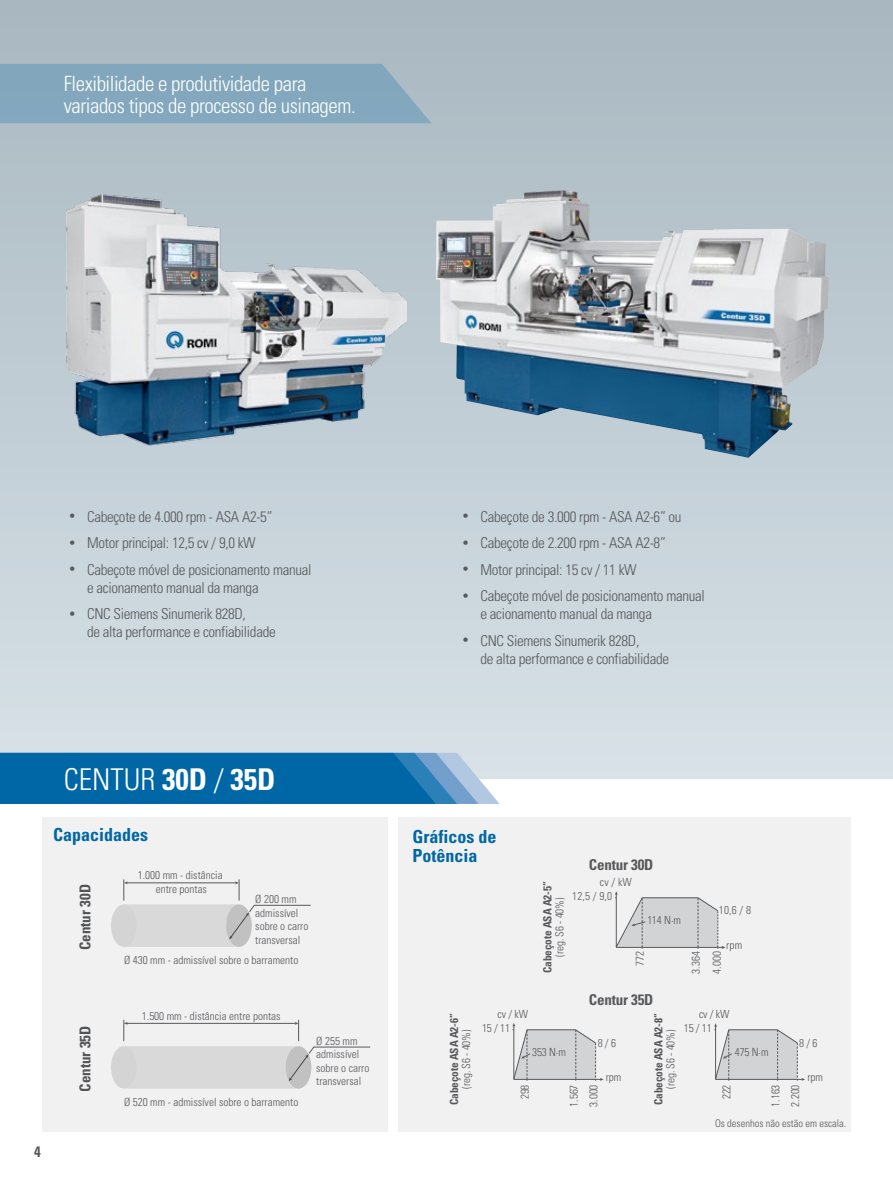
<style>
.page{position:relative;width:893px;height:1191px;background:#fff}
.page>*{position:absolute;margin:0;border:0;box-sizing:border-box;transform-origin:0 0}
.t1{font:300 condensed 30px "Univers";color:#fff}
.t2{font:300 condensed 21px/22.5px "Univers";letter-spacing:-.02em;color:#fff}
.t3{font:700 condensed 18px/19.5px "Univers";color:#0067a6}
.t4{font:300 condensed 15px/18px "Univers";letter-spacing:-.02em;color:#58595b}
.t5{font:700 condensed 15px "Univers";letter-spacing:-.005em;color:#58595b}
.t6{font:300 condensed 11.25px/13.5px "Univers";color:#58595b}
.t7{font:700 condensed 11.25px "Univers";letter-spacing:-.01em;color:#58595b}
.t8{font:300 condensed 10.5px "Univers";color:#58595b}
.s1{font-weight:700;font-size:12px}
.s2{font-weight:700}
</style>
<div class="page">
<div style="left:0;top:0;width:893px;height:778px;background:linear-gradient(to bottom,#a8b7c0,#d7e1e7)"></div>
<div style="left:43px;top:816px;width:345px;height:315px;background:#f1f1f2"></div>
<div style="left:398px;top:816px;width:452px;height:315px;background:#f1f1f2"></div>
<svg style="left:615px;top:891px;width:111px;height:58px"></svg>
<svg style="left:512px;top:1023px;width:92px;height:58px"></svg>
<svg style="left:714px;top:1023px;width:91px;height:58px"></svg>
<svg style="left:111px;top:879px;width:200px;height:68px"></svg>
<svg style="left:111px;top:1019px;width:260px;height:69px"></svg>
<svg style="left:0;top:753px;width:500px;height:51px"></svg>
<div style="left:0;top:64px;width:432px;height:59px;background:#83a7bd"></div>
<svg style="left:892px;top:0;width:1px;height:778px"></svg>
<img style="left:436px;top:190px;width:393px;height:268px">
<img style="left:64px;top:192px;width:345px;height:255px">
<h2 class="t2" style="left:64px;top:72px;width:293px">Flexibilidade e produtividade para variados tipos de processo de usinagem.</h2>
<p class="t4" style="left:70px;top:507px;width:204px"><span class="s1">•</span> Cabeçote de 4.000 rpm - ASA A2-5”</p>
<p class="t4" style="left:70px;top:534px;width:187px"><span class="s1">•</span> Motor principal: 12,5 cv / 9,0 kW</p>
<p class="t4" style="left:87px;top:560px;width:226px;text-indent:-17px"><span class="s1">•</span> Cabeçote móvel de posicionamento manual e acionamento manual da manga</p>
<p class="t4" style="left:87px;top:605px;width:190px;text-indent:-17px"><span class="s1">•</span> CNC Siemens Sinumerik 828D,<br>de alta performance e confiabilidade</p>
<p class="t4" style="left:463px;top:507px;width:220px"><span class="s1">•</span> Cabeçote de 3.000 rpm - ASA A2-6” ou</p>
<p class="t4" style="left:463px;top:534px;width:204px"><span class="s1">•</span> Cabeçote de 2.200 rpm - ASA A2-8”</p>
<p class="t4" style="left:463px;top:560px;width:175px"><span class="s1">•</span> Motor principal: 15 cv / 11 kW</p>
<p class="t4" style="left:480px;top:587px;width:226px;text-indent:-17px"><span class="s1">•</span> Cabeçote móvel de posicionamento manual e acionamento manual da manga</p>
<p class="t4" style="left:480px;top:631px;width:190px;text-indent:-17px"><span class="s1">•</span> CNC Siemens Sinumerik 828D,<br>de alta performance e confiabilidade</p>
<h1 class="t1" style="left:64px;top:761px;width:213px">CENTUR <span class="s2">30D</span> / <span class="s2">35D</span></h1>
<p class="t5" style="left:34px;top:1142px;width:8px">4</p>
<p class="t3" style="left:53px;top:825px;width:97px">Capacidades</p>
<p class="t3" style="left:412px;top:826px;width:85px">Gráficos de<br>Potência</p>
<p class="t5" style="left:76px;top:950px;width:67px;rotate:-90deg">Centur 30D</p>
<p class="t6" style="left:138px;top:868px;width:86px;text-align:center">1.000 mm - distância entre pontas</p>
<p class="t6" style="left:255px;top:892px;width:55px">Ø 200 mm admissível sobre o carro transversal</p>
<p class="t6" style="left:124px;top:952px;width:176px">Ø 430 mm - admissível sobre o barramento</p>
<p class="t5" style="left:589px;top:856px;width:66px">Centur 30D</p>
<p class="t6" style="left:572px;top:874px;width:61px;line-height:14.7px;text-indent:28px">cv / kW<br>12,5 / 9,0</p>
<p class="t7" style="left:541px;top:973px;width:93px;rotate:-90deg">Cabeçote ASA A2-5”</p>
<p class="t6" style="left:553px;top:956px;width:61px;rotate:-90deg">(reg. S6 - 40%)</p>
<p class="t6" style="left:719px;top:903px;width:34px">10,6 / 8</p>
<p class="t6" style="left:647px;top:913px;width:35px">114 N.m</p>
<p class="t6" style="left:726px;top:938px;width:17px">rpm</p>
<p class="t6" style="left:633px;top:966px;width:17px;rotate:-90deg">772</p>
<p class="t6" style="left:685px;top:973px;width:25px;line-height:20.9px;rotate:-90deg">3.364<br>4.000</p>
<p class="t5" style="left:589px;top:990px;width:66px">Centur 35D</p>
<p class="t5" style="left:76px;top:1091px;width:67px;rotate:-90deg">Centur 35D</p>
<p class="t6" style="left:142px;top:1009px;width:140px">1.500 mm - distância entre pontas</p>
<p class="t6" style="left:124px;top:1095px;width:176px">Ø 520 mm - admissível sobre o barramento</p>
<p class="t6" style="left:316px;top:1034px;width:55px">Ø 255 mm admissível sobre o carro transversal</p>
<p class="t7" style="left:447px;top:1105px;width:93px;rotate:-90deg">Cabeçote ASA A2-6”</p>
<p class="t6" style="left:459px;top:1088px;width:61px;rotate:-90deg">(reg. S6 - 40%)</p>
<p class="t6" style="left:482px;top:1006px;width:47px;line-height:14.7px;text-indent:15px">cv / kW<br>15 / 11</p>
<p class="t6" style="left:532px;top:1045px;width:35px">353 N.m</p>
<p class="t6" style="left:598px;top:1035px;width:20px">8 / 6</p>
<p class="t6" style="left:606px;top:1070px;width:17px">rpm</p>
<p class="t6" style="left:518px;top:1099px;width:16px;rotate:-90deg">298</p>
<p class="t6" style="left:564px;top:1106px;width:24px;line-height:19.8px;rotate:-90deg">1.567<br>3.000</p>
<p class="t6" style="left:684px;top:1006px;width:47px;line-height:14.7px;text-indent:15px">cv / kW<br>15 / 11</p>
<p class="t7" style="left:652px;top:1105px;width:93px;rotate:-90deg">Cabeçote ASA A2-8”</p>
<p class="t6" style="left:664px;top:1088px;width:61px;rotate:-90deg">(reg. S6 - 40%)</p>
<p class="t6" style="left:799px;top:1035px;width:20px">8 / 6</p>
<p class="t6" style="left:807px;top:1070px;width:17px">rpm</p>
<p class="t6" style="left:735px;top:1045px;width:35px">475 N.m</p>
<p class="t6" style="left:720px;top:1099px;width:16px;rotate:-90deg">222</p>
<p class="t6" style="left:766px;top:1106px;width:24px;line-height:19.8px;rotate:-90deg">1.163<br>2.200</p>
<p class="t8" style="left:715px;top:1117px;width:133px">Os desenhos não estão em escala.</p>
</div>
